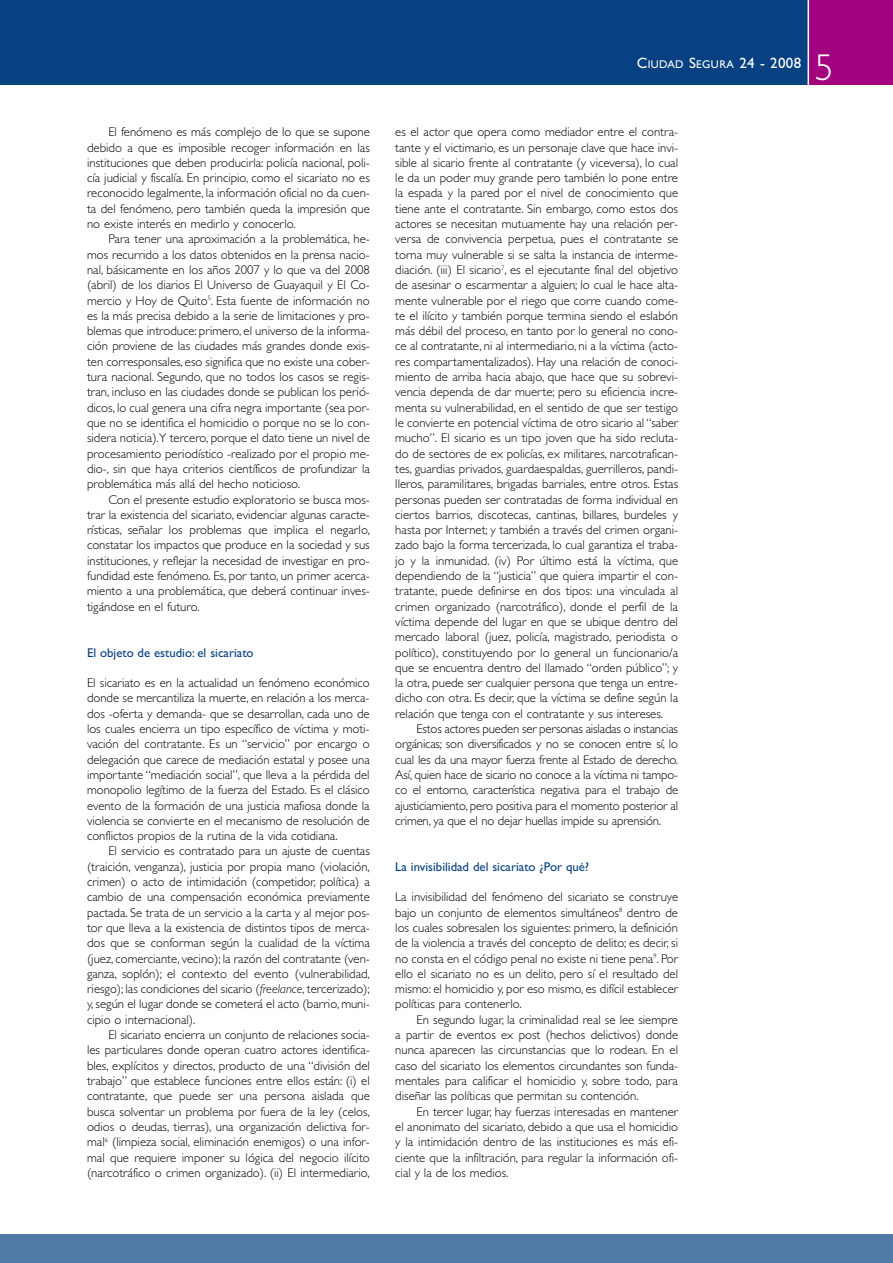
<style>
.page{position:relative;width:893px;height:1263px;background:#fff}
.page>*{position:absolute;margin:0;border:0;box-sizing:border-box;transform-origin:0 0}
.t1{font:300 37.5px "Gill Sans";color:#fff}
.t2{font:300 12.75px/15.3px "Gill Sans";color:#000;text-align:justify}
.t3{font:12.75px "Gill Sans";color:#084181}
.t4{font:11.25px "Gill Sans";letter-spacing:.035em;color:#fff}
.s1{font-style:italic}
.s2{font-size:15px}
</style>
<div class="page">
<div style="left:0;top:0;width:893px;height:85px;background:#084181"></div>
<div style="left:808px;top:0;width:85px;height:85px;background:#a2037e"></div>
<div style="left:0;top:1235px;width:893px;height:28px;background:#527aa7"></div>
<hr style="left:807px;top:0;width:2px;height:86px;background:#fff">
<p class="t2" style="left:87px;top:126px;width:284px;text-indent:21px">El fenómeno es más complejo de lo que se supone debido a que es imposible recoger información en las instituciones que deben producirla: policía nacional, poli&shy;cía judicial y fiscalía. En principio, como el sicariato no es reconocido legalmente, la información oficial no da cuen&shy;ta del fenómeno, pero también queda la impresión que no existe interés en medirlo y conocerlo.</p>
<p class="t2" style="left:87px;top:233px;width:284px;text-indent:21px">Para tener una aproximación a la problemática, he&shy;mos recurrido a los datos obtenidos en la prensa nacio&shy;nal, básicamente en los años 2007 y lo que va del 2008 (abril) de los diarios El Universo de Guayaquil y El Co&shy;mercio y Hoy de Quito<sup>5</sup>. Esta fuente de información no es la más precisa debido a la serie de limitaciones y pro&shy;blemas que introduce: primero, el universo de la informa&shy;ción proviene de las ciudades más grandes donde exis&shy;ten corresponsales, eso significa que no existe una cober&shy;tura nacional. Segundo, que no todos los casos se regis&shy;tran, incluso en las ciudades donde se publican los perió&shy;dicos, lo cual genera una cifra negra importante (sea por&shy;que no se identifica el homicidio o porque no se lo con&shy;sidera noticia).Y tercero, porque el dato tiene un nivel de procesamiento periodístico -realizado por el propio me&shy;dio-, sin que haya criterios científicos de profundizar la problemática más allá del hecho noticioso.</p>
<p class="t2" style="left:87px;top:493px;width:284px;text-indent:21px">Con el presente estudio exploratorio se busca mos&shy;trar la existencia del sicariato, evidenciar algunas caracte&shy;rísticas, señalar los problemas que implica el negarlo, constatar los impactos que produce en la sociedad y sus instituciones, y reflejar la necesidad de investigar en pro&shy;fundidad este fenómeno. Es, por tanto, un primer acerca&shy;miento a una problemática, que deberá continuar inves&shy;tigándose en el futuro.</p>
<p class="t3" style="left:87px;top:647px;width:168px">El objeto de estudio: el sicariato</p>
<p class="t2" style="left:87px;top:676px;width:284px">El sicariato es en la actualidad un fenómeno económico donde se mercantiliza la muerte, en relación a los merca&shy;dos -oferta y demanda- que se desarrollan, cada uno de los cuales encierra un tipo específico de víctima y moti&shy;vación del contratante. Es un “servicio” por encargo o delegación que carece de mediación estatal y posee una importante “mediación social”, que lleva a la pérdida del monopolio legítimo de la fuerza del Estado. Es el clásico evento de la formación de una justicia mafiosa donde la violencia se convierte en el mecanismo de resolución de conflictos propios de la rutina de la vida cotidiana.</p>
<p class="t2" style="left:87px;top:845px;width:284px;text-indent:21px">El servicio es contratado para un ajuste de cuentas (traición, venganza), justicia por propia mano (violación, crimen) o acto de intimidación (competidor, política) a cambio de una compensación económica previamente pactada. Se trata de un servicio a la carta y al mejor pos&shy;tor que lleva a la existencia de distintos tipos de merca&shy;dos que se conforman según la cualidad de la víctima (juez, comerciante, vecino); la razón del contratante (ven&shy;ganza, soplón); el contexto del evento (vulnerabilidad, riesgo); las condiciones del sicario (<span class="s1">freelance,</span> tercerizado); y, según el lugar donde se cometerá el acto (barrio, muni&shy;cipio o internacional).</p>
<p class="t2" style="left:87px;top:1028px;width:284px;text-indent:21px">El sicariato encierra un conjunto de relaciones socia&shy;les particulares donde operan cuatro actores identifica&shy;bles, explícitos y directos, producto de una “división del trabajo” que establece funciones entre ellos están: (i) el contratante, que puede ser una persona aislada que busca solventar un problema por fuera de la ley (celos, odios o deudas, tierras), una organización delictiva for&shy;mal<sup>6</sup> (limpieza social, eliminación enemigos) o una infor&shy;mal que requiere imponer su lógica del negocio ilícito (narcotráfico o crimen organizado). (ii) El intermediario,</p>
<p class="t4" style="left:637px;top:60px;width:166px"><span class="s2">C</span>IUDAD <span class="s2">S</span>EGURA <span class="s2">24 - 2008</span></p>
<h1 class="t1" style="left:815px;top:53px;width:20px">5</h1>
<p class="t2" style="left:395px;top:126px;width:284px">es el actor que opera como mediador entre el contra&shy;tante y el victimario, es un personaje clave que hace invi&shy;sible al sicario frente al contratante (y viceversa), lo cual le da un poder muy grande pero también lo pone entre la espada y la pared por el nivel de conocimiento que tiene ante el contratante. Sin embargo, como estos dos actores se necesitan mutuamente hay una relación per&shy;versa de convivencia perpetua, pues el contratante se torna muy vulnerable si se salta la instancia de interme&shy;diación. (iii) El sicario<sup>7</sup>, es el ejecutante final del objetivo de asesinar o escarmentar a alguien; lo cual le hace alta&shy;mente vulnerable por el riego que corre cuando come&shy;te el ilícito y también porque termina siendo el eslabón más débil del proceso, en tanto por lo general no cono&shy;ce al contratante, ni al intermediario, ni a la víctima (acto&shy;res compartamentalizados). Hay una relación de conoci&shy;miento de arriba hacia abajo, que hace que su sobrevi&shy;vencia dependa de dar muerte; pero su eficiencia incre&shy;menta su vulnerabilidad, en el sentido de que ser testigo le convierte en potencial víctima de otro sicario al “saber mucho”. El sicario es un tipo joven que ha sido recluta&shy;do de sectores de ex policías, ex militares, narcotrafican&shy;tes, guardias privados, guardaespaldas, guerrilleros, pandi&shy;lleros, paramilitares, brigadas barriales, entre otros. Estas personas pueden ser contratadas de forma individual en ciertos barrios, discotecas, cantinas, billares, burdeles y hasta por Internet; y también a través del crimen organi&shy;zado bajo la forma tercerizada, lo cual garantiza el traba&shy;jo y la inmunidad. (iv) Por último está la víctima, que dependiendo de la “justicia” que quiera impartir el con&shy;tratante, puede definirse en dos tipos: una vinculada al crimen organizado (narcotráfico), donde el perfil de la víctima depende del lugar en que se ubique dentro del mercado laboral (juez, policía, magistrado, periodista o político), constituyendo por lo general un funcionario/a que se encuentra dentro del llamado “orden público”; y la otra, puede ser cualquier persona que tenga un entre&shy;dicho con otra. Es decir, que la víctima se define según la relación que tenga con el contratante y sus intereses.</p>
<p class="t2" style="left:395px;top:722px;width:284px;text-indent:21px">Estos actores pueden ser personas aisladas o instancias orgánicas; son diversificados y no se conocen entre sí, lo cual les da una mayor fuerza frente al Estado de derecho.<br>Así, quien hace de sicario no conoce a la víctima ni tampo&shy;co el entorno, característica negativa para el trabajo de ajusticiamiento, pero positiva para el momento posterior al crimen, ya que el no dejar huellas impide su aprensión.</p>
<p class="t3" style="left:395px;top:862px;width:195px">La invisibilidad del sicariato ¿Por qué?</p>
<p class="t2" style="left:395px;top:891px;width:284px">La invisibilidad del fenómeno del sicariato se construye bajo un conjunto de elementos simultáneos<sup>8</sup> dentro de los cuales sobresalen los siguientes: primero, la definición de la violencia a través del concepto de delito; es decir, si no consta en el código penal no existe ni tiene pena<sup>9</sup>. Por ello el sicariato no es un delito, pero sí el resultado del mismo: el homicidio y, por eso mismo, es difícil establecer políticas para contenerlo.</p>
<p class="t2" style="left:395px;top:1013px;width:284px;text-indent:21px">En segundo lugar, la criminalidad real se lee siempre a partir de eventos ex post (hechos delictivos) donde nunca aparecen las circunstancias que lo rodean. En el caso del sicariato los elementos circundantes son funda&shy;mentales para calificar el homicidio y, sobre todo, para diseñar las políticas que permitan su contención.</p>
<p class="t2" style="left:395px;top:1105px;width:284px;text-indent:21px">En tercer lugar, hay fuerzas interesadas en mantener el anonimato del sicariato, debido a que usa el homicidio y la intimidación dentro de las instituciones es más efi&shy;ciente que la infiltración, para regular la información ofi&shy;cial y la de los medios.</p>
</div>
